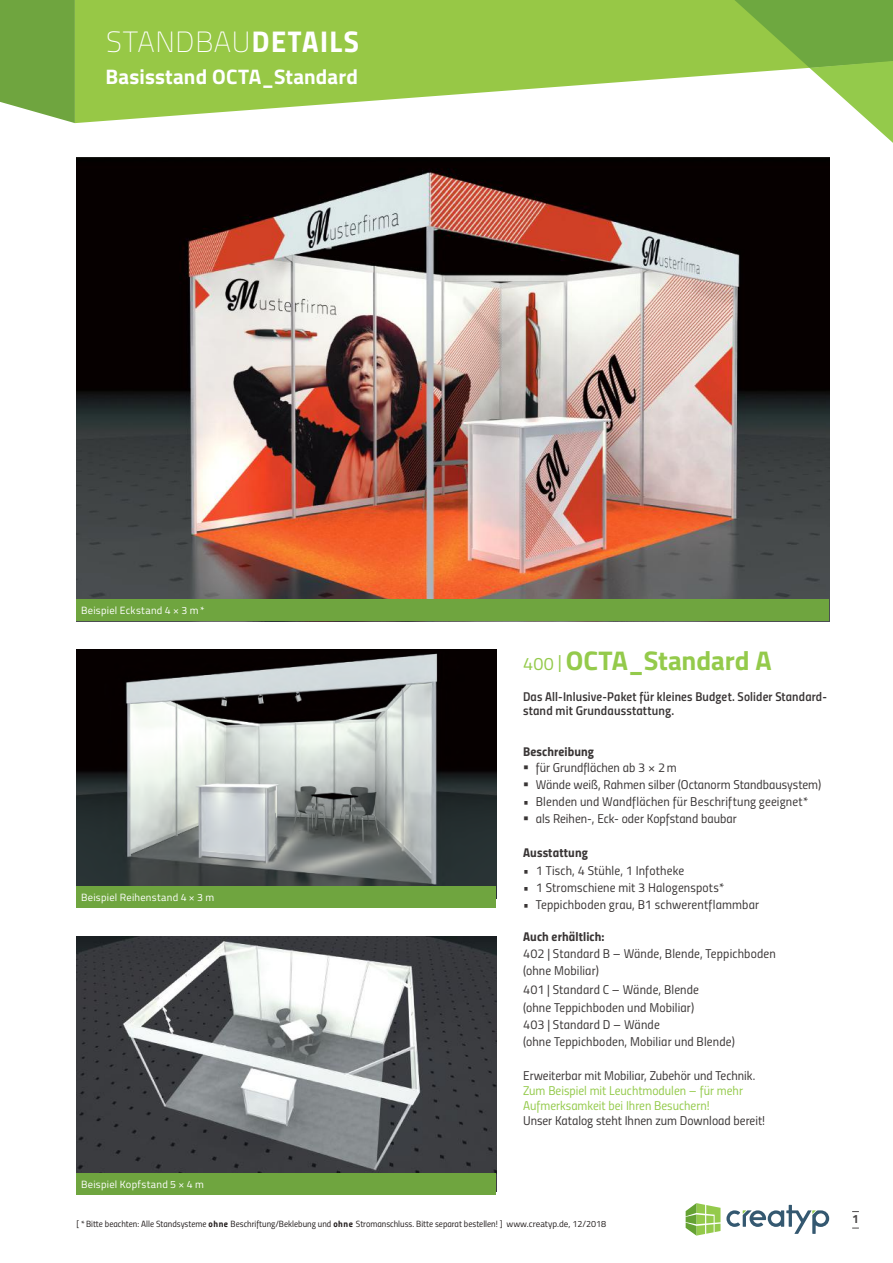
<style>
.page{position:relative;width:893px;height:1263px;background:#fff}
.page>*{position:absolute;margin:0;border:0;box-sizing:border-box;transform-origin:0 0}
.t1{font:100 29.25px "Titillium";letter-spacing:.025em;color:#fff}
.t2{font:700 27px "Titillium";letter-spacing:-.005em;color:#94ca4b}
.t3{font:700 21px "Titillium";letter-spacing:.005em;color:#fff}
.t4{font:12.75px/17.1px "Titillium Regular Upright";letter-spacing:.01em;color:#393535}
.t5{font:12.75px/14.2px "Titillium Semibold Upright";letter-spacing:.01em;color:#393535}
.t6{font:12.75px/15px "Titillium Regular Upright";color:#94ca4b}
.t7{font:12.75px "Titillium Bold Upright";letter-spacing:.01em;color:#393535}
.t8{font:12px "Titillium Bold Upright";color:#4e4b4c}
.t9{font:10.5px "Titillium";letter-spacing:.025em;color:#fff}
.t10{font:9px "Titillium Regular Upright";color:#241f1f}
.s1{font-family:"Titillium Bold Upright";font-weight:400;font-size:30px}
.s2{font-weight:400;font-size:18px}
.s3{font-family:"Titillium Bold Upright"}
.s4{font-family:"Titillium"}
</style>
<div class="page">
<svg style="left:686px;top:1203px;width:34px;height:32px"></svg>
<svg style="left:726px;top:1205px;width:103px;height:29px"></svg>
<svg style="left:0;top:0;width:75px;height:123px;background:#7bac4f"></svg>
<svg style="left:75px;top:0;width:645px;height:123px;fill:#97c846"></svg>
<svg style="left:720px;top:0;width:173px;height:143px"></svg>
<img style="left:77px;top:157px;width:752px;height:443px">
<img style="left:77px;top:936px;width:419px;height:238px">
<img style="left:77px;top:649px;width:419px;height:238px">
<div style="left:77px;top:600px;width:752px;height:21px;background:#6fa53f"></div>
<div style="left:77px;top:887px;width:419px;height:21px;background:#6fa53f"></div>
<div style="left:77px;top:1174px;width:419px;height:21px;background:#6fa53f"></div>
<h1 class="t1" style="left:106px;top:21px;width:254px">STANDBAU<span class="s1">DETAILS</span></h1>
<h3 class="t3" style="left:105px;top:60px;width:254px">Basisstand OCTA_Standard</h3>
<p class="t9" style="left:81px;top:602px;width:125px">Beispiel Eckstand 4 × 3 m*</p>
<p class="t9" style="left:81px;top:889px;width:135px">Beispiel Reihenstand 4 × 3 m</p>
<p class="t9" style="left:81px;top:1176px;width:124px">Beispiel Kopfstand 5 × 4 m</p>
<h2 class="t2" style="left:523px;top:640px;width:250px"><span class="s2">400 |</span> OCTA_Standard A</h2>
<p class="t5" style="left:523px;top:689px;width:304px">Das All-Inlusive-Paket für kleines Budget. Solider Standard&shy;stand mit Grundausstattung.</p>
<p class="t7" style="left:523px;top:741px;width:72px">Beschreibung</p>
<p class="t4" style="left:523px;top:758px;width:155px">▪ für Grundflächen ab 3 × 2m</p>
<p class="t4" style="left:523px;top:775px;width:300px">▪ Wände weiß, Rahmen silber (Octanorm Standbausystem)</p>
<p class="t4" style="left:523px;top:792px;width:287px">• Blenden und Wandflächen für Beschriftung geeignet*</p>
<p class="t4" style="left:523px;top:809px;width:215px">▪ als Reihen-, Eck- oder Kopfstand baubar</p>
<p class="t7" style="left:523px;top:843px;width:66px">Ausstattung</p>
<p class="t4" style="left:523px;top:861px;width:163px">• 1 Tisch, 4 Stühle, 1 Infotheke</p>
<p class="t4" style="left:523px;top:878px;width:203px">• 1 Stromschiene mit 3 Halogenspots*</p>
<p class="t4" style="left:523px;top:895px;width:238px">• Teppichboden grau, B1 schwerentflammbar</p>
<p class="t7" style="left:523px;top:926px;width:83px">Auch erhältlich:</p>
<p class="t4" style="left:523px;top:944px;width:254px">402 | Standard B – Wände, Blende, Teppichboden (ohne Mobiliar)</p>
<p class="t4" style="left:523px;top:981px;width:213px">401 | Standard C – Wände, Blende<br>(ohne Teppichboden und Mobiliar)<br>403 | Standard D – Wände<br>(ohne Teppichboden, Mobiliar und Blende)</p>
<p class="t4" style="left:523px;top:1066px;width:234px">Erweiterbar mit Mobiliar, Zubehör und Technik.</p>
<p class="t6" style="left:523px;top:1082px;width:221px">Zum Beispiel mit Leuchtmodulen – für mehr<br>Aufmerksamkeit bei Ihren Besuchern!</p>
<p class="t4" style="left:523px;top:1111px;width:244px">Unser Katalog steht Ihnen zum Download bereit!</p>
<p class="t10" style="left:77px;top:1217px;width:531px">[ *Bitte beachten: Alle Standsysteme <span class="s3">ohne</span> Beschriftung/Beklebung und <span class="s3">ohne</span> Stromanschluss. Bitte separat bestellen! ] <span class="s4">www.creatyp.de, 12/2018</span></p>
<p class="t8" style="left:852px;top:1210px;width:8px">1</p>
</div>
